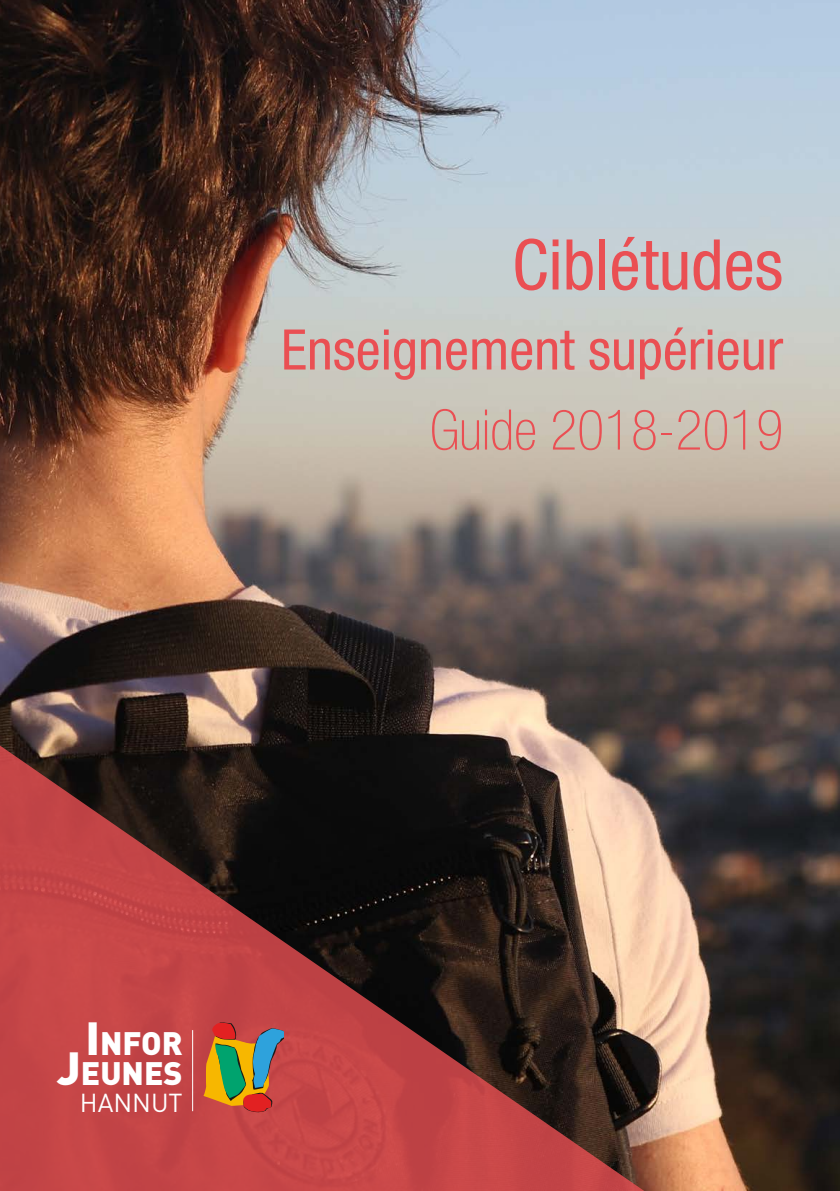
<style>
.page{position:relative;width:840px;height:1191px;background:#fff}
.page>*{position:absolute;margin:0;border:0;box-sizing:border-box;transform-origin:0 0}
.t1{font:condensed 70px "Helvetica Neue LT Pro";color:#ea4f53}
.t2{font:condensed 56px "Helvetica Neue LT Pro";color:#ea4f53}
.t3{font:100 condensed 56px "Helvetica Neue LT Pro";color:#ea4f53}
.t4{font:900 32.2px/30.6px "DIN Pro";color:#fff;text-align:right}
.t5{font:25.6px "DIN Pro";color:#fff}
.s1{font-size:45.8px}
</style>
<div class="page">
<img style="left:0;top:0;width:839px;height:1191px">
<svg style="left:0;top:726px;width:685px;height:465px;background:#7e3f3b"></svg>
<svg style="left:203px;top:1022px;width:80px;height:91px;background:#9f7548"></svg>
<hr style="left:192px;top:1030px;width:1px;height:81px;background:#fff">
<p class="t1" style="left:511px;top:224px;width:272px">Ciblétudes</p>
<p class="t2" style="left:281px;top:317px;width:503px">Enseignement supérieur</p>
<p class="t3" style="left:429px;top:399px;width:354px">Guide 2018-2019</p>
<p class="t4" style="left:57px;top:1026px;width:127px"><span class="s1">I</span>NFOR<br><span class="s1">J</span>EUNES</p>
<p class="t5" style="left:80px;top:1084px;width:104px">HANNUT</p>
</div>
